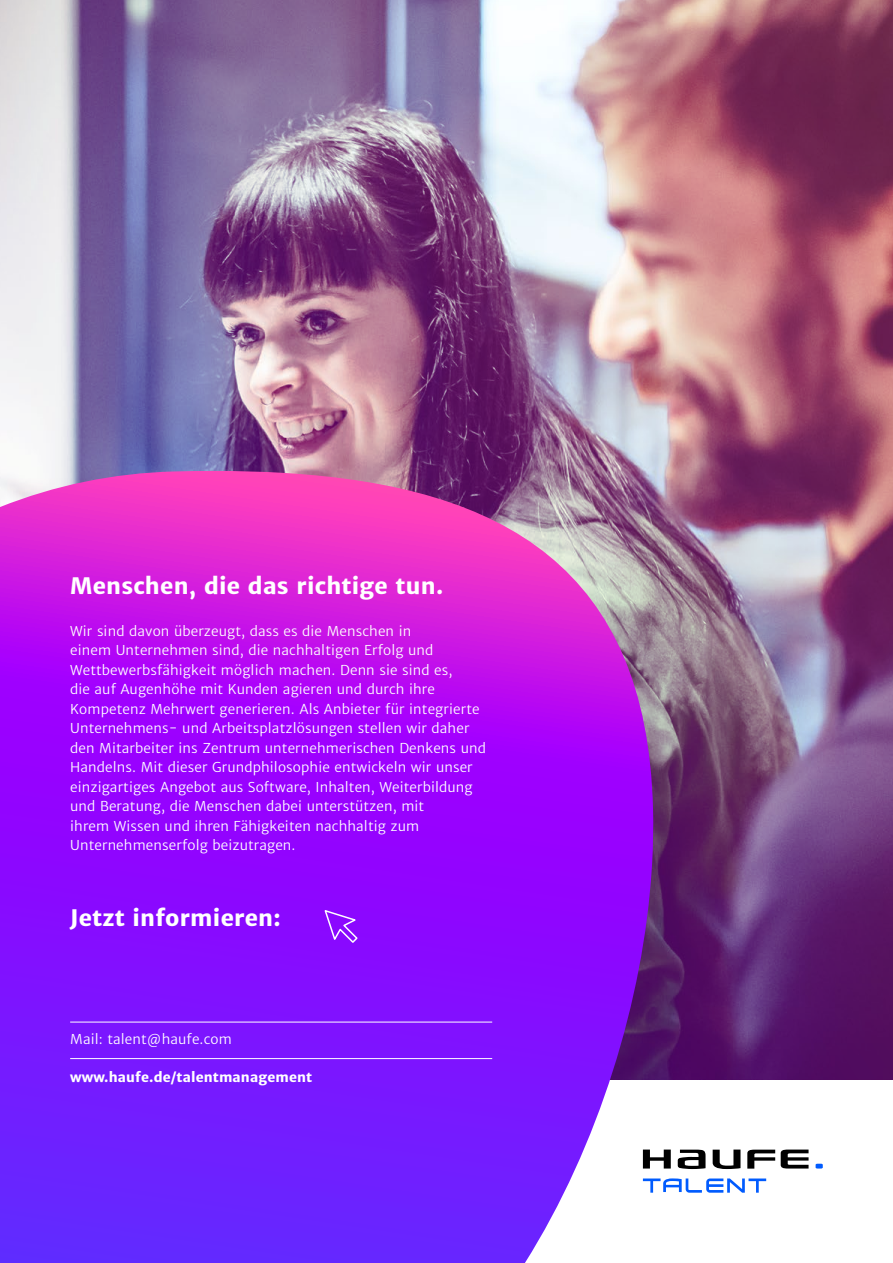
<style>
.page{position:relative;width:893px;height:1263px;background:#fff}
.page>*{position:absolute;margin:0;border:0;box-sizing:border-box;transform-origin:0 0}
.t1{font:700 22.5px "Haufe Merriweather Sans";letter-spacing:.01em;color:#fff}
.t2{font:13.5px/19.5px "Haufe Merriweather Sans Lt";letter-spacing:.01em;color:#fff}
.t3{font:700 13.5px "Haufe Merriweather Sans";letter-spacing:.01em;color:#fff}
</style>
<div class="page">
<img style="left:0;top:0;width:893px;height:1079px">
<svg style="left:0;top:471px;width:653px;height:792px;background:#9c1ff0"></svg>
<hr style="left:70px;top:1022px;width:422px;height:1px;background:#fff">
<hr style="left:70px;top:1058px;width:422px;height:1px;background:#fff">
<svg style="left:713px;top:1149px;width:27px;height:20px"></svg>
<svg style="left:643px;top:1149px;width:28px;height:19px"></svg>
<svg style="left:747px;top:1149px;width:28px;height:19px"></svg>
<svg style="left:781px;top:1149px;width:27px;height:19px"></svg>
<svg style="left:816px;top:1164px;width:7px;height:4px"></svg>
<svg style="left:678px;top:1149px;width:27px;height:20px"></svg>
<svg style="left:643px;top:1178px;width:123px;height:15px"></svg>
<svg style="left:323px;top:909px;width:36px;height:35px"></svg>
<h1 class="t1" style="left:70px;top:572px;width:375px">Menschen, die das richtige tun.</h1>
<p class="t2" style="left:70px;top:621px;width:417px">Wir sind davon überzeugt, dass es die Menschen in<br>einem Unternehmen sind, die nachhaltigen Erfolg und Wettbewerbsfähigkeit möglich machen. Denn sie sind es,<br>die auf Augenhöhe mit Kunden agieren und durch ihre Kompetenz Mehrwert generieren. Als Anbieter für integrierte Unternehmens- und Arbeitsplatzlösungen stellen wir daher den Mitarbeiter ins Zentrum unternehmerischen Denkens und Handelns. Mit dieser Grundphilosophie entwickeln wir unser einzigartiges Angebot aus Software, Inhalten, Weiterbildung und Beratung, die Menschen dabei unterstützen, mit<br>ihrem Wissen und ihren Fähigkeiten nachhaltig zum Unternehmenserfolg beizutragen.</p>
<h1 class="t1" style="left:70px;top:904px;width:212px">Jetzt informieren:</h1>
<p class="t2" style="left:70px;top:1030px;width:163px">Mail: talent@haufe.com</p>
<p class="t3" style="left:70px;top:1069px;width:244px">www.haufe.de/talentmanagement</p>
</div>
